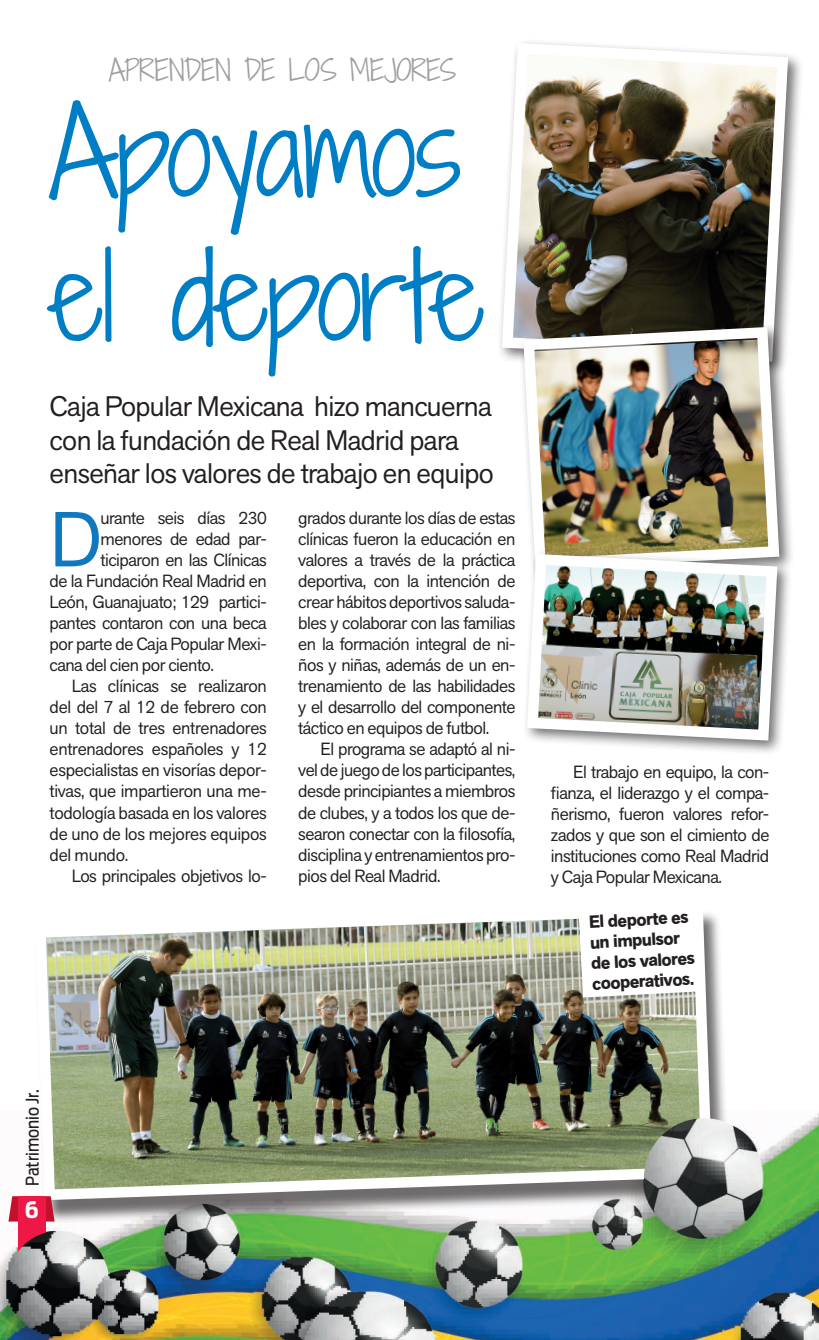
<style>
.page{position:relative;width:819px;height:1340px;background:#fff}
.page>*{position:absolute;margin:0;border:0;box-sizing:border-box;transform-origin:0 0}
.t1{font:300 114.27px "Shadows Into";letter-spacing:-.02em;color:#007ec5;scale:1.04 1}
.t2{font:77px "Akzid Grtsk Next";color:#1078bf}
.t3{font:28px/33.6px "Akzid Grtsk Next";letter-spacing:-.02em;color:#231f20}
.t4{font:300 28px "Shadows Into";letter-spacing:-.02em;color:#9d9fa2}
.t5{font:700 22.75px "Antenna Cond";color:#fff}
.t6{font:17.5px/21px "Akzid Grtsk Next";letter-spacing:-.025em;color:#231f20;text-align:justify}
.t7{font:700 17.5px/20.7px "Akzid Grtsk Next";color:#231f20}
.t8{font:17.5px "Antenna Cond";color:#231f20}
</style>
<div class="page">
<img style="left:0;top:1113px;width:818px;height:226px">
<div style="left:496px;top:38px;width:307px;height:339px;background:#231f20;opacity:.65"></div>
<img style="left:496px;top:38px;width:297px;height:329px">
<div style="left:518px;top:322px;width:276px;height:263px;background:#231f20;opacity:.65"></div>
<img style="left:518px;top:321px;width:266px;height:254px">
<div style="left:522px;top:548px;width:270px;height:208px;background:#231f20;opacity:.65"></div>
<img style="left:521px;top:548px;width:261px;height:198px">
<div style="left:35px;top:910px;width:695px;height:314px;background:#231f20;opacity:.65"></div>
<img style="left:30px;top:910px;width:687px;height:295px">
<img style="left:644px;top:1118px;width:120px;height:119px">
<svg style="left:8px;top:1196px;width:47px;height:25px"></svg>
<div style="left:18px;top:1196px;width:28px;height:79px;background:#ed1845"></div>
<img style="left:8px;top:1230px;width:101px;height:106px">
<svg style="left:578px;top:910px;width:124px;height:87px"></svg>
<p class="t4" style="left:109px;top:50px;width:349px">APRENDEN DE LOS MEJORES</p>
<p class="t1" style="left:49px;top:69px;width:398px">Apoyamos</p>
<p class="t1" style="left:49px;top:213px;width:420px">el deporte</p>
<p class="t3" style="left:50px;top:389px;width:443px">Caja Popular Mexicana hizo mancuerna con la fundación de Real Madrid para</p>
<p class="t3" style="left:50px;top:456px;width:446px">enseñar los valores de trabajo en equipo</p>
<p class="t2" style="left:50px;top:489px;width:54px">D</p>
<p class="t6" style="left:100px;top:507px;width:168px">urante seis días 230</p>
<p class="t6" style="left:100px;top:528px;width:168px">menores de edad par-</p>
<p class="t6" style="left:100px;top:549px;width:168px">ticiparon en las Clínicas</p>
<p class="t6" style="left:50px;top:570px;width:218px">de la Fundación Real Madrid en</p>
<p class="t6" style="left:50px;top:591px;width:219px">León, Guanajuato; 129 partici-</p>
<p class="t6" style="left:50px;top:612px;width:219px">pantes contaron con una beca</p>
<p class="t6" style="left:50px;top:633px;width:219px">por parte de Caja Popular Mexi-</p>
<p class="t6" style="left:50px;top:654px;width:166px">cana del cien por ciento.</p>
<p class="t6" style="left:50px;top:675px;width:219px;text-indent:22px">Las clínicas se realizaron del del 7 al 12 de febrero con un total de tres entrenadores entrenadores españoles y 12 especialistas en visorías depor&shy;tivas, que impartieron una me&shy;todología basada en los valores de uno de los mejores equipos del mundo.</p>
<p class="t6" style="left:72px;top:864px;width:196px">Los principales objetivos lo-</p>
<p class="t6" style="left:298px;top:507px;width:219px">grados durante los días de estas clínicas fueron la educación en valores a través de la práctica deportiva, con la intención de crear hábitos deportivos saluda&shy;bles y colaborar con las familias en la formación integral de ni&shy;ños y niñas, además de un en&shy;trenamiento de las habilidades y el desarrollo del componente táctico en equipos de futbol.</p>
<p class="t6" style="left:298px;top:738px;width:219px;text-indent:22px">El programa se adaptó al ni&shy;vel de juego de los participantes, desde principiantes a miembros de clubes, y a todos los que de&shy;searon conectar con la filosofía, disciplina y entrenamientos pro&shy;pios del Real Madrid.</p>
<p class="t6" style="left:551px;top:761px;width:220px;text-indent:22px">El trabajo en equipo, la con&shy;fianza, el liderazgo y el compa&shy;ñerismo, fueron valores refor&shy;zados y que son el cimiento de instituciones como Real Madrid y Caja Popular Mexicana.</p>
<p class="t7" style="left:588px;top:911px;width:105px;rotate:-3deg">El deporte es un impulsor de los valores cooperativos.</p>
<p class="t8" style="left:22px;top:1186px;width:98px;rotate:-90deg">Patrimonio Jr.</p>
<p class="t5" style="left:25px;top:1196px;width:15px">6</p>
</div>
